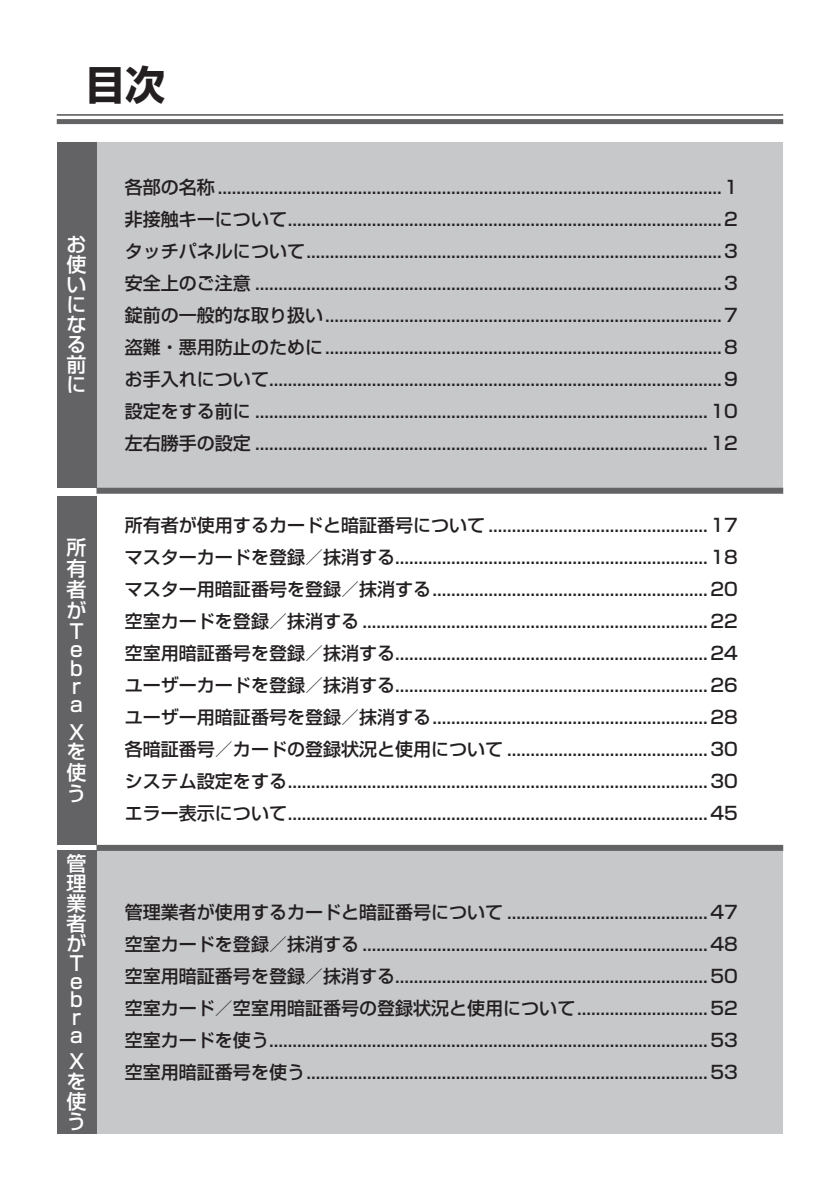
<style>
.page{position:relative;width:840px;height:1191px;background:#fff}
.page>*{position:absolute;margin:0;border:0;box-sizing:border-box;transform-origin:0 0}
.t1{font:700 40px "Shin Go Pro";color:#231f20}
.本文-10pt{font:500 20px/20px "Shin Go Pro";color:#fff;text-align:justify}
.目次-見出し-大{font:500 18px "Shin Go Pro";color:#231f20}
</style>
<div class="page">
<div style="left:96px;top:850px;width:686px;height:284px;background:#c7c8ca"></div>
<div style="left:96px;top:142px;width:686px;height:346px;background:#c7c8ca"></div>
<div style="left:96px;top:488px;width:686px;height:6px;background:#636366"></div>
<div style="left:96px;top:845px;width:686px;height:6px;background:#636366"></div>
<hr style="left:57px;top:114px;width:725px;height:2px;background:#636366">
<div style="left:57px;top:119px;width:725px;height:5px;background:#636366"></div>
<div style="left:57px;top:142px;width:39px;height:346px;background:#636366"></div>
<div style="left:57px;top:496px;width:39px;height:349px;background:#636366"></div>
<div style="left:57px;top:850px;width:39px;height:284px;background:#636366"></div>
<p class="t1" style="left:85px;top:53px;width:81px">目次</p>
<p class="本文-10pt" style="left:67px;top:232px;width:21px">お使いになる前に</p>
<p class="本文-10pt" style="left:67px;top:534px;width:21px;line-height:21px">所有者</p>
<p class="本文-10pt" style="left:67px;top:598px;width:21px">が</p>
<p class="本文-10pt" style="left:70px;top:619px;width:15px">T</p>
<p class="本文-10pt" style="left:70px;top:637px;width:14px">e</p>
<p class="本文-10pt" style="left:70px;top:656px;width:14px">b</p>
<p class="本文-10pt" style="left:72px;top:674px;width:10px">r</p>
<p class="本文-10pt" style="left:70px;top:692px;width:14px">a</p>
<p class="本文-10pt" style="left:69px;top:720px;width:17px">X</p>
<p class="本文-10pt" style="left:67px;top:739px;width:21px">を</p>
<p class="本文-10pt" style="left:67px;top:760px;width:21px">使</p>
<p class="本文-10pt" style="left:67px;top:781px;width:21px">う</p>
<p class="本文-10pt" style="left:67px;top:850px;width:21px">管理</p>
<p class="本文-10pt" style="left:67px;top:890px;width:21px">業者</p>
<p class="本文-10pt" style="left:67px;top:930px;width:21px">が</p>
<p class="本文-10pt" style="left:70px;top:950px;width:15px">T</p>
<p class="本文-10pt" style="left:70px;top:968px;width:14px">e</p>
<p class="本文-10pt" style="left:70px;top:986px;width:14px">b</p>
<p class="本文-10pt" style="left:72px;top:1004px;width:10px">r</p>
<p class="本文-10pt" style="left:70px;top:1022px;width:14px">a</p>
<p class="本文-10pt" style="left:69px;top:1049px;width:17px">X</p>
<p class="本文-10pt" style="left:67px;top:1069px;width:21px">を</p>
<p class="本文-10pt" style="left:67px;top:1089px;width:21px">使</p>
<p class="本文-10pt" style="left:67px;top:1109px;width:21px">う</p>
<p class="目次-見出し-大" style="left:125px;top:172px;width:614px">各部の名称 ............................................................................................................1</p>
<p class="目次-見出し-大" style="left:125px;top:204px;width:614px">非接触キーについて.............................................................................................2</p>
<p class="目次-見出し-大" style="left:125px;top:236px;width:614px">タッチパネルについて.........................................................................................3</p>
<p class="目次-見出し-大" style="left:125px;top:268px;width:614px">安全上のご注意 ....................................................................................................3</p>
<p class="目次-見出し-大" style="left:125px;top:300px;width:614px">錠前の一般的な取り扱い.....................................................................................7</p>
<p class="目次-見出し-大" style="left:125px;top:332px;width:614px">盗難・悪用防止のために.....................................................................................8</p>
<p class="目次-見出し-大" style="left:125px;top:364px;width:614px">お手入れについて.................................................................................................9</p>
<p class="目次-見出し-大" style="left:125px;top:396px;width:614px">設定をする前に .................................................................................................10</p>
<p class="目次-見出し-大" style="left:125px;top:428px;width:614px">左右勝手の設定 .................................................................................................12</p>
<p class="目次-見出し-大" style="left:125px;top:510px;width:614px">所有者が使用するカードと暗証番号について ...............................................17</p>
<p class="目次-見出し-大" style="left:125px;top:542px;width:614px">マスターカードを登録／抹消する...................................................................18</p>
<p class="目次-見出し-大" style="left:125px;top:574px;width:614px">マスター用暗証番号を登録／抹消する...........................................................20</p>
<p class="目次-見出し-大" style="left:125px;top:606px;width:614px">空室カードを登録／抹消する ..........................................................................22</p>
<p class="目次-見出し-大" style="left:125px;top:638px;width:614px">空室用暗証番号を登録／抹消する...................................................................24</p>
<p class="目次-見出し-大" style="left:125px;top:670px;width:614px">ユーザーカードを登録／抹消する...................................................................26</p>
<p class="目次-見出し-大" style="left:125px;top:702px;width:614px">ユーザー用暗証番号を登録／抹消する...........................................................28</p>
<p class="目次-見出し-大" style="left:125px;top:734px;width:614px">各暗証番号／カードの登録状況と使用について ...........................................30</p>
<p class="目次-見出し-大" style="left:125px;top:766px;width:614px">システム設定をする..........................................................................................30</p>
<p class="目次-見出し-大" style="left:125px;top:798px;width:614px">エラー表示について..........................................................................................45</p>
<p class="目次-見出し-大" style="left:125px;top:897px;width:614px">管理業者が使用するカードと暗証番号について ...........................................47</p>
<p class="目次-見出し-大" style="left:125px;top:929px;width:614px">空室カードを登録／抹消する ..........................................................................48</p>
<p class="目次-見出し-大" style="left:125px;top:961px;width:614px">空室用暗証番号を登録／抹消する...................................................................50</p>
<p class="目次-見出し-大" style="left:125px;top:993px;width:614px">空室カード／空室用暗証番号の登録状況と使用について............................52</p>
<p class="目次-見出し-大" style="left:125px;top:1025px;width:614px">空室カードを使う..............................................................................................53</p>
<p class="目次-見出し-大" style="left:125px;top:1057px;width:614px">空室用暗証番号を使う......................................................................................53</p>
</div>
